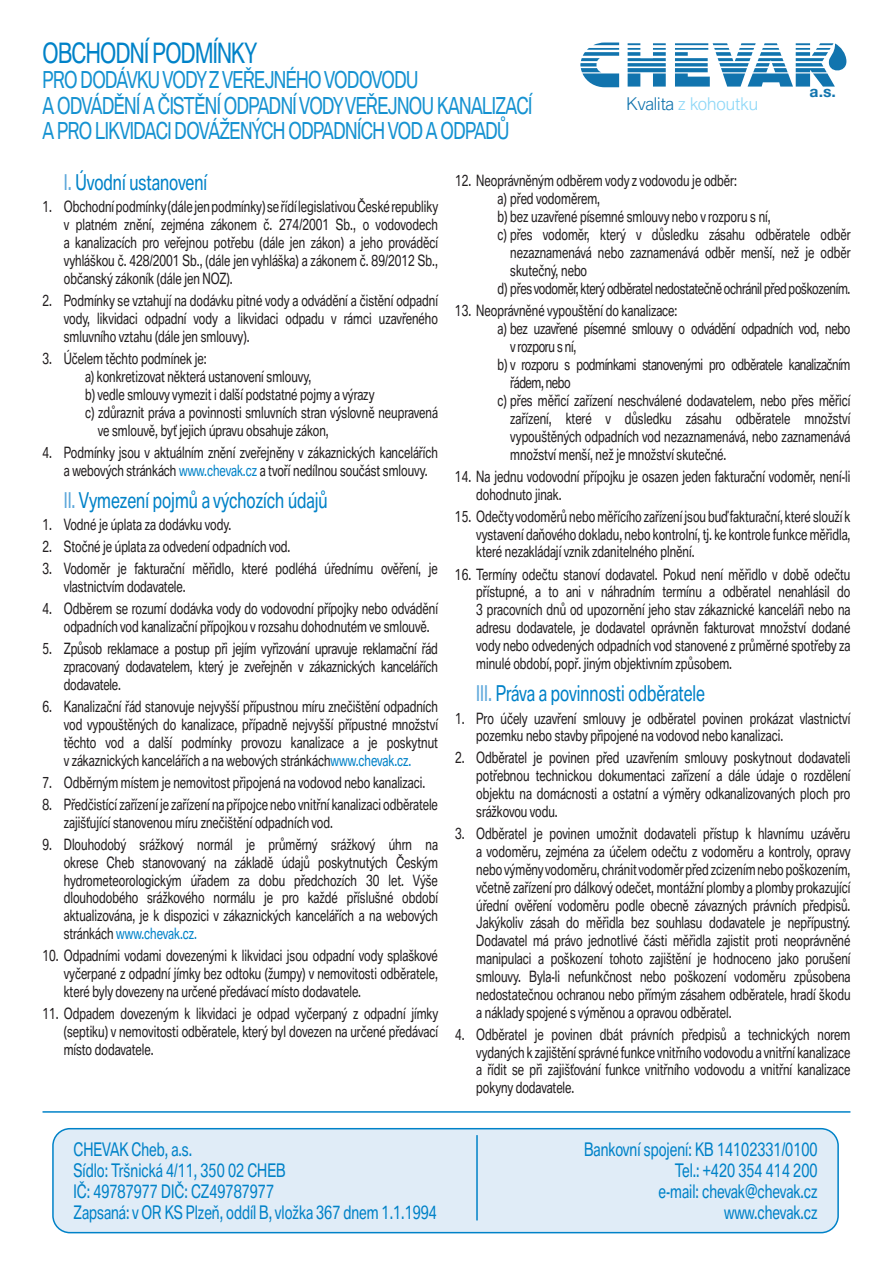
<style>
.page{position:relative;width:893px;height:1263px;background:#fff}
.page>*{position:absolute;margin:0;border:0;box-sizing:border-box;transform-origin:0 0}
.t1{font:27px "BMW Type Regular 16 by 9";letter-spacing:-.025em;color:#0082c8}
.t2{font:22.5px/25.5px "BMW Type Regular 16 by 9";letter-spacing:-.025em;color:#1592d1}
.t3{font:21px "BMW Type Regular 16 by 9";color:#0082c8}
.t4{font:18px/21px "BMW Type Regular 16 by 9";color:#0082c8}
.t5{font:300 16.95px "BMW Type";color:#8dd7f7}
.t6{font:15px/17.9px "BMW Type Regular 16 by 9";color:#231f20;text-align:justify}
.t7{font:15px "BMW Type Regular 16 by 9";letter-spacing:-.02em;color:#231f20}
.t8{font:15px "BMW Type Regular 16 by 9";letter-spacing:-.025em;color:#231f20}
.t9{font:300 14.7px "BMW Helvetica";color:#1174ae}
.s1{color:#1174ae}
.s2{color:#5ba6da}
.s3{color:#0082c8}
</style>
<div class="page">
<div style="left:53px;top:1129px;width:785px;height:103px;background:#e0ecf7;border-radius:17px"></div>
<div style="left:52px;top:1128px;width:787px;height:105px;border:2px solid #0082c8;border-radius:17px"></div>
<svg style="left:580px;top:43px;width:267px;height:44px"></svg>
<hr style="left:43px;top:1111px;width:807px;height:2px;background:#0082c8">
<hr style="left:476px;top:1135px;width:2px;height:85px;background:#0082c8">
<h1 class="t1" style="left:43px;top:35px;width:216px">OBCHODNÍ PODMÍNKY</h1>
<h2 class="t2" style="left:43px;top:67px;width:491px">PRO DODÁVKU VODY Z VEŘEJNÉHO VODOVODU<br>A ODVÁDĚNÍ A ČISTĚNÍ ODPADNÍ VODY VEŘEJNOU KANALIZACÍ<br>A PRO LIKVIDACI DOVÁŽENÝCH ODPADNÍCH VOD A ODPADŮ</h2>
<p class="t5" style="left:627px;top:92px;width:133px"><span class="s1">Kvalita</span> z kohoutku</p>
<p class="t9" style="left:810px;top:82px;width:28px">a.s.</p>
<h3 class="t3" style="left:64px;top:169px;width:145px"><span class="s2">I.</span> Úvodní ustanovení</h3>
<p class="t6" style="left:64px;top:197px;width:376px;text-indent:-21px">1. Obchodní podmínky (dále jen podmínky) se řídí legislativou České republiky v platném znění, zejména zákonem č. 274/2001 Sb., o vodovodech a kanalizacích pro veřejnou potřebu (dále jen zákon) a jeho prováděcí vyhláškou č. 428/2001 Sb., (dále jen vyhláška) a zákonem č. 89/2012 Sb., občanský zákoník (dále jen NOZ).</p>
<p class="t6" style="left:64px;top:291px;width:376px;text-indent:-21px">2. Podmínky se vztahují na dodávku pitné vody a odvádění a čistění odpadní vody, likvidaci odpadní vody a likvidaci odpadu v rámci uzavřeného smluvního vztahu (dále jen smlouvy).</p>
<p class="t6" style="left:43px;top:349px;width:166px">3. Účelem těchto podmínek je:</p>
<p class="t6" style="left:85px;top:367px;width:228px">a) konkretizovat některá ustanovení smlouvy,</p>
<p class="t6" style="left:85px;top:385px;width:291px">b) vedle smlouvy vymezit i další podstatné pojmy a výrazy</p>
<p class="t6" style="left:85px;top:403px;width:354px">c) zdůraznit práva a povinnosti smluvních stran výslovně neupravená</p>
<p class="t6" style="left:98px;top:421px;width:232px">ve smlouvě, byť jejich úpravu obsahuje zákon,</p>
<p class="t6" style="left:64px;top:443px;width:376px;text-indent:-21px">4. Podmínky jsou v aktuálním znění zveřejněny v zákaznických kancelářích a webových stránkách <span class="s3">www.chevak.cz</span> a tvoří nedílnou součást smlouvy.</p>
<h3 class="t3" style="left:64px;top:487px;width:265px"><span class="s2">II.</span> Vymezení pojmů a výchozích údajů</h3>
<p class="t6" style="left:43px;top:515px;width:190px">1. Vodné je úplata za dodávku vody.</p>
<p class="t6" style="left:43px;top:537px;width:249px">2. Stočné je úplata za odvedení odpadních vod.</p>
<p class="t6" style="left:64px;top:559px;width:376px;text-indent:-21px">3. Vodoměr je fakturační měřidlo, které podléhá úřednímu ověření, je vlastnictvím dodavatele.</p>
<p class="t6" style="left:64px;top:599px;width:376px;text-indent:-21px">4. Odběrem se rozumí dodávka vody do vodovodní přípojky nebo odvádění odpadních vod kanalizační přípojkou v rozsahu dohodnutém ve smlouvě.</p>
<p class="t6" style="left:64px;top:639px;width:376px;text-indent:-21px">5. Způsob reklamace a postup při jejím vyřizování upravuje reklamační řád zpracovaný dodavatelem, který je zveřejněn v zákaznických kancelářích dodavatele.</p>
<p class="t6" style="left:64px;top:697px;width:376px;text-indent:-21px">6. Kanalizační řád stanovuje nejvyšší přípustnou míru znečištění odpadních vod vypouštěných do kanalizace, případně nejvyšší přípustné množství těchto vod a další podmínky provozu kanalizace a je poskytnut v zákaznických kancelářích a na webových stránkách<span class="s3">www.chevak.cz.</span></p>
<p class="t6" style="left:43px;top:773px;width:384px">7. Odběrným místem je nemovitost připojená na vodovod nebo kanalizaci.</p>
<p class="t6" style="left:64px;top:795px;width:376px;text-indent:-21px">8. Předčistící zařízení je zařízení na přípojce nebo vnitřní kanalizaci odběratele zajišťující stanovenou míru znečištění odpadních vod.</p>
<p class="t6" style="left:64px;top:835px;width:376px;text-indent:-21px">9. Dlouhodobý srážkový normál je průměrný srážkový úhrn na okrese Cheb stanovovaný na základě údajů poskytnutých Českým hydrometeorologickým úřadem za dobu předchozích 30 let. Výše dlouhodobého srážkového normálu je pro každé příslušné období aktualizována, je k dispozici v zákaznických kancelářích a na webových stránkách <span class="s3">www.chevak.cz.</span></p>
<p class="t6" style="left:64px;top:946px;width:376px;text-indent:-21px">10. Odpadními vodami dovezenými k likvidaci jsou odpadní vody splaškové vyčerpané z odpadní jímky bez odtoku (žumpy) v nemovitosti odběratele, které byly dovezeny na určené předávací místo dodavatele.</p>
<p class="t6" style="left:64px;top:1004px;width:376px;text-indent:-21px">11. Odpadem dovezeným k likvidaci je odpad vyčerpaný z odpadní jímky (septiku) v nemovitosti odběratele, který byl dovezen na určené předávací místo dodavatele.</p>
<p class="t6" style="left:455px;top:171px;width:283px">12. Neoprávněným odběrem vody z vodovodu je odběr:</p>
<p class="t6" style="left:497px;top:189px;width:104px">a) před vodoměrem,</p>
<p class="t6" style="left:497px;top:207px;width:275px">b) bez uzavřené písemné smlouvy nebo v rozporu s ní,</p>
<p class="t6" style="left:497px;top:225px;width:355px">c) přes vodoměr, který v důsledku zásahu odběratele odběr</p>
<p class="t6" style="left:510px;top:243px;width:342px">nezaznamenává nebo zaznamenává odběr menší, než je odběr</p>
<p class="t6" style="left:510px;top:261px;width:78px">skutečný, nebo</p>
<p class="t7" style="left:497px;top:278px;width:354px">d) přes vodoměr, který odběratel nedostatečně ochránil před poškozením.</p>
<p class="t6" style="left:455px;top:301px;width:224px">13. Neoprávněné vypouštění do kanalizace:</p>
<p class="t7" style="left:497px;top:318px;width:354px">a) bez uzavřené písemné smlouvy o odvádění odpadních vod, nebo</p>
<p class="t7" style="left:510px;top:336px;width:68px">vrozporu s ní,</p>
<p class="t8" style="left:497px;top:354px;width:354px">b) v rozporu s podmínkami stanovenými pro odběratele kanalizačním</p>
<p class="t8" style="left:510px;top:372px;width:62px">řádem, nebo</p>
<p class="t6" style="left:497px;top:391px;width:354px">c) přes měřicí zařízení neschválené dodavatelem, nebo přes měřicí</p>
<p class="t6" style="left:510px;top:409px;width:342px">zařízení, které v důsledku zásahu odběratele množství</p>
<p class="t6" style="left:510px;top:427px;width:342px">vypouštěných odpadních vod nezaznamenává, nebo zaznamenává</p>
<p class="t6" style="left:510px;top:445px;width:218px">množství menší, než je množství skutečné.</p>
<p class="t6" style="left:476px;top:467px;width:376px;text-indent:-21px">14. Na jednu vodovodní přípojku je osazen jeden fakturační vodoměr, není-li dohodnuto jinak.</p>
<p class="t6" style="left:476px;top:507px;width:376px;text-indent:-21px">15. Odečty vodoměrů nebo měřícího zařízení jsou buď fakturační, které slouží k vystavení daňového dokladu, nebo kontrolní, tj. ke kontrole funkce měřidla, které nezakládají vznik zdanitelného plnění.</p>
<p class="t6" style="left:476px;top:565px;width:376px;text-indent:-21px">16. Termíny odečtu stanoví dodavatel. Pokud není měřidlo v době odečtu přístupné, a to ani v náhradním termínu a odběratel nenahlásil do 3 pracovních dnů od upozornění jeho stav zákaznické kanceláři nebo na adresu dodavatele, je dodavatel oprávněn fakturovat množství dodané vody nebo odvedených odpadních vod stanovené z průměrné spotřeby za minulé období, popř. jiným objektivním způsobem.</p>
<h3 class="t3" style="left:476px;top:680px;width:230px"><span class="s2">III.</span> Práva a povinnosti odběratele</h3>
<p class="t6" style="left:476px;top:708px;width:376px;text-indent:-21px">1. Pro účely uzavření smlouvy je odběratel povinen prokázat vlastnictví pozemku nebo stavby připojené na vodovod nebo kanalizaci.</p>
<p class="t6" style="left:476px;top:748px;width:376px;text-indent:-21px">2. Odběratel je povinen před uzavřením smlouvy poskytnout dodavateli potřebnou technickou dokumentaci zařízení a dále údaje o rozdělení objektu na domácnosti a ostatní a výměry odkanalizovaných ploch pro srážkovou vodu.</p>
<p class="t6" style="left:476px;top:824px;width:376px;text-indent:-21px">3. Odběratel je povinen umožnit dodavateli přístup k hlavnímu uzávěru a vodoměru, zejména za účelem odečtu z vodoměru a kontroly, opravy nebo výměny vodoměru, chránit vodoměr před zcizením nebo poškozením, včetně zařízení pro dálkový odečet, montážní plomby a plomby prokazující úřední ověření vodoměru podle obecně závazných právních předpisů.<br>Jakýkoliv zásah do měřidla bez souhlasu dodavatele je nepřípustný.<br>Dodavatel má právo jednotlivé části měřidla zajistit proti neoprávněné manipulaci a poškození tohoto zajištění je hodnoceno jako porušení smlouvy. Byla-li nefunkčnost nebo poškození vodoměru způsobena nedostatečnou ochranou nebo přímým zásahem odběratele, hradí škodu a náklady spojené s výměnou a opravou odběratel.</p>
<p class="t6" style="left:476px;top:1025px;width:376px;text-indent:-21px">4. Odběratel je povinen dbát právních předpisů a technických norem vydaných k zajištění správné funkce vnitřního vodovodu avnitřní kanalizace a řídit se při zajišťování funkce vnitřního vodovodu a vnitřní kanalizace pokyny dodavatele.</p>
<p class="t4" style="left:73px;top:1138px;width:365px">CHEVAK Cheb, a.s.<br>Sídlo: Tršnická 4/11, 350 02 CHEB<br>IČ: 49787977 DIČ: CZ49787977<br>Zapsaná: v OR KS Plzeň, oddíl B, vložka 367 dnem 1.1.1994</p>
<p class="t4" style="left:584px;top:1138px;width:235px;text-align:right">Bankovní spojení: KB 14102331/0100<br>Tel.: +420 354 414 200<br>e-mail: chevak@chevak.cz www.chevak.cz</p>
</div>
